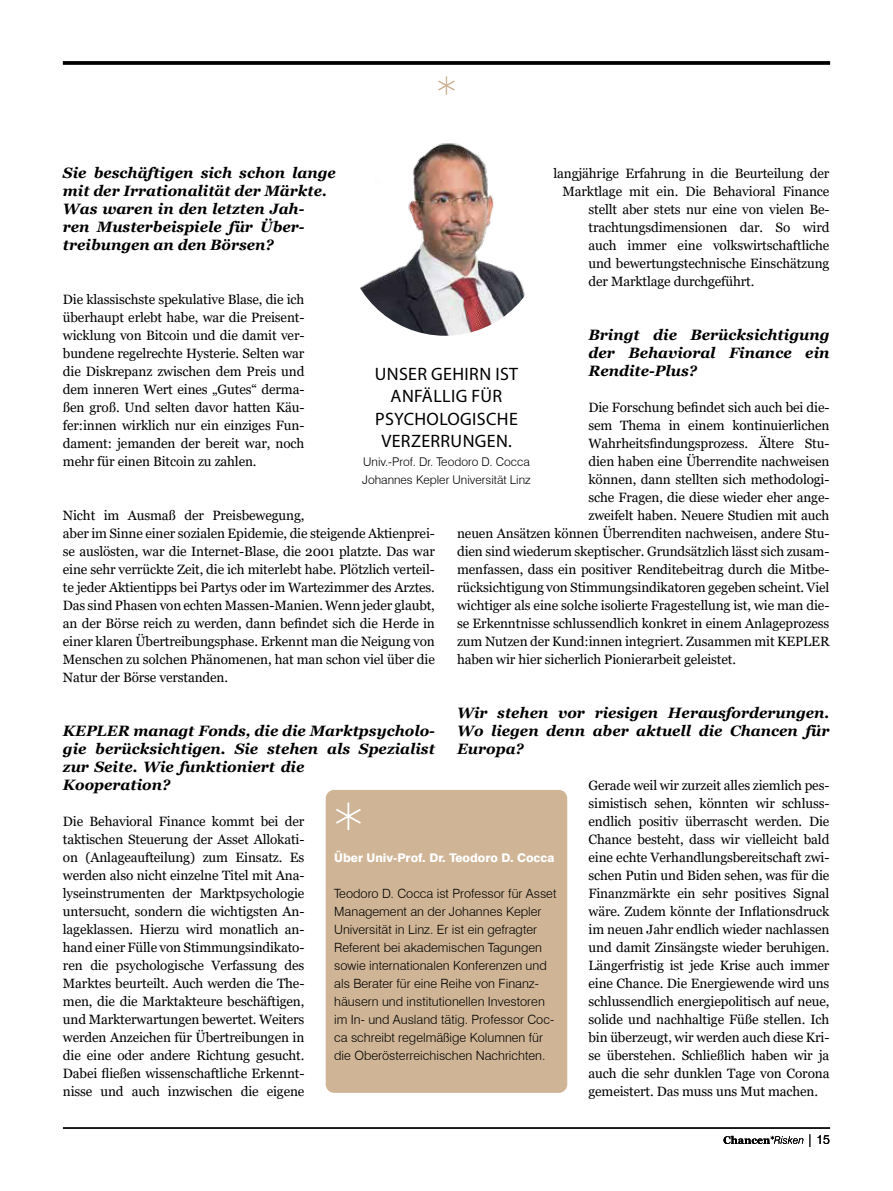
<style>
.page{position:relative;width:893px;height:1191px;background:#fff}
.page>*{position:absolute;margin:0;border:0;box-sizing:border-box;transform-origin:0 0}
.t1{font:18px/22.5px "Myriad Pro";letter-spacing:.02em;color:#000;text-align:center}
.t2{font:italic 700 15px/18px "Georgia";color:#000}
.t3{font:13.5px/18px "Georgia";letter-spacing:-.01em;color:#000;text-align:justify}
.t4{font:300 12.75px/18px "Swiss 721 BT";color:#000}
.t5{font:300 12px/18px "Swiss 721 BT";color:#000}
.t6{font:800 12px "Swiss 721 BT";color:#fff}
</style>
<div class="page">
<hr style="left:63px;top:61px;width:767px;height:3px;background:#000">
<img style="left:345px;top:136px;width:200px;height:200px;border-radius:100px">
<div style="left:326px;top:790px;width:241px;height:302px;background:#cfb596;border-radius:9px"></div>
<svg style="left:336px;top:802px;width:25px;height:28px"></svg>
<svg style="left:438px;top:77px;width:17px;height:18px"></svg>
<svg style="left:724px;top:1135px;width:79px;height:9px"></svg>
<hr style="left:63px;top:1127px;width:767px;height:1px;background:#000">
<p class="t2" style="left:63px;top:163px;width:274px">Sie beschäftigen sich schon lange mit der Irrationalität der Märkte.<br>Was waren in den letzten Jah-<br>ren Musterbeispiele für Über&shy;treibungen an den Börsen?</p>
<p class="t3" style="left:553px;top:164px;width:277px">langjährige Erfahrung in die Beurteilung der</p>
<p class="t3" style="left:562px;top:182px;width:268px">Marktlage mit ein. Die Behavioral Finance</p>
<p class="t3" style="left:588px;top:200px;width:242px">stellt aber stets nur eine von vielen Be-</p>
<p class="t3" style="left:588px;top:218px;width:242px">trachtungsdimensionen dar. So wird</p>
<p class="t3" style="left:588px;top:236px;width:242px">auch immer eine volkswirtschaftliche</p>
<p class="t3" style="left:588px;top:254px;width:242px">und bewertungstechnische Einschätzung</p>
<p class="t3" style="left:588px;top:272px;width:167px">der Marktlage durchgeführt.</p>
<p class="t2" style="left:588px;top:325px;width:242px;text-align:justify">Bringt die Berücksichtigung der Behavioral Finance ein Rendite-Plus?</p>
<p class="t3" style="left:588px;top:398px;width:242px">Die Forschung beindet sich auch bei die-</p>
<p class="t3" style="left:588px;top:416px;width:242px">sem Thema in einem kontinuierlichen</p>
<p class="t3" style="left:588px;top:434px;width:242px">Wahrheitsindungsprozess. Ältere Stu-</p>
<p class="t3" style="left:588px;top:452px;width:242px">dien haben eine Überrendite nachweisen</p>
<p class="t3" style="left:588px;top:470px;width:242px">können, dann stellten sich methodologi-</p>
<p class="t3" style="left:588px;top:488px;width:242px">sche Fragen, die diese wieder eher ange-</p>
<p class="t3" style="left:588px;top:506px;width:242px">zweifelt haben. Neuere Studien mit auch</p>
<p class="t3" style="left:457px;top:524px;width:374px">neuen Ansätzen können Überrenditen nachweisen, andere Stu-</p>
<p class="t3" style="left:457px;top:542px;width:374px">dien sind wiederum skeptischer. Grundsätzlich lässt sich zusam-</p>
<p class="t3" style="left:457px;top:560px;width:374px">menfassen, dass ein positiver Renditebeitrag durch die Mitbe-</p>
<p class="t3" style="left:457px;top:578px;width:374px">rücksichtigung von Stimmungsindikatoren gegeben scheint. Viel</p>
<p class="t3" style="left:457px;top:596px;width:374px">wichtiger als eine solche isolierte Fragestellung ist, wie man die-</p>
<p class="t3" style="left:457px;top:614px;width:374px">se Erkenntnisse schlussendlich konkret in einem Anlageprozess</p>
<p class="t3" style="left:457px;top:632px;width:374px">zum Nutzen der Kund:innen integriert. Zusammen mit KEPLER</p>
<p class="t3" style="left:457px;top:650px;width:280px">haben wir hier sicherlich Pionierarbeit geleistet.</p>
<p class="t2" style="left:457px;top:703px;width:374px;text-align:justify">Wir stehen vor riesigen Herausforderungen.<br>Wo liegen denn aber aktuell die Chancen für Europa?</p>
<p class="t3" style="left:588px;top:776px;width:242px">Gerade weil wir zurzeit alles ziemlich pes&shy;simistisch sehen, könnten wir schluss&shy;endlich positiv überrascht werden. Die Chance besteht, dass wir vielleicht bald eine echte Verhandlungsbereitschaft zwi&shy;schen Putin und Biden sehen, was für die Finanzmärkte ein sehr positives Signal wäre. Zudem könnte der Inlationsdruck im neuen Jahr endlich wieder nachlassen und damit Zinsängste wieder beruhigen.<br>Längerfristig ist jede Krise auch immer eine Chance. Die Energiewende wird uns schlussendlich energiepolitisch auf neue, solide und nachhaltige Füße stellen. Ich bin überzeugt, wir werden auch diese Kri&shy;se überstehen. Schließlich haben wir ja auch die sehr dunklen Tage von Corona gemeistert. Das muss uns Mut machen.</p>
<p class="t3" style="left:63px;top:290px;width:243px">Die klassischste spekulative Blase, die ich überhaupt erlebt habe, war die Preisent&shy;wicklung von Bitcoin und die damit ver&shy;bundene regelrechte Hysterie. Selten war die Diskrepanz zwischen dem Preis und dem inneren Wert eines „Gutes“ derma&shy;ßen groß. Und selten davor hatten Käu&shy;fer:innen wirklich nur ein einziges Fun&shy;dament: jemanden der bereit war, noch mehr für einen Bitcoin zu zahlen.</p>
<h1 class="t1" style="left:375px;top:362px;width:145px">UNSER GEHIRN IST<br>ANFÄLLIG FÜR<br>PSYCHOLOGISCHE<br>VERZERRUNGEN.</h1>
<p class="t5" style="left:362px;top:453px;width:170px">Univ.-Prof. Dr. Teodoro D. Cocca<br>Johannes Kepler Universität Linz</p>
<p class="t3" style="left:63px;top:506px;width:373px;text-align:left">Nicht im Ausmaß der Preisbewegung,<br>aber im Sinne einer sozialen Epidemie, die steigende Aktienprei&shy;se auslösten, war die Internet-Blase, die 2001 platzte. Das war eine sehr verrückte Zeit, die ich miterlebt habe. Plötzlich verteil&shy;te jeder Aktientipps bei Partys oder im Wartezimmer des Arztes.<br>Das sind Phasen von echten Massen-Manien. Wenn jeder glaubt, an der Börse reich zu werden, dann beindet sich die Herde in einer klaren Übertreibungsphase. Erkennt man die Neigung von Menschen zu solchen Phänomenen, hat man schon viel über die Natur der Börse verstanden.</p>
<p class="t2" style="left:63px;top:721px;width:374px">KEPLER managt Fonds, die die Marktpsycholo&shy;gie berücksichtigen. Sie stehen als Spezialist zur Seite. Wie funktioniert die<br>Kooperation?</p>
<p class="t3" style="left:63px;top:812px;width:243px">Die Behavioral Finance kommt bei der taktischen Steuerung der Asset Allokati&shy;on (Anlageaufteilung) zum Einsatz. Es werden also nicht einzelne Titel mit Ana&shy;lyseinstrumenten der Marktpsychologie untersucht, sondern die wichtigsten An&shy;lageklassen. Hierzu wird monatlich an&shy;hand einer Fülle von Stimmungsindikato&shy;ren die psychologische Verfassung des Marktes beurteilt. Auch werden die The&shy;men, die die Marktakteure beschäftigen, und Markterwartungen bewertet. Weiters werden Anzeichen für Übertreibungen in die eine oder andere Richtung gesucht.<br>Dabei ließen wissenschaftliche Erkennt&shy;nisse und auch inzwischen die eigene</p>
<p class="t6" style="left:334px;top:853px;width:222px">Über Univ-Prof. Dr. Teodoro D. Cocca</p>
<p class="t4" style="left:334px;top:885px;width:224px">Teodoro D. Cocca ist Professor für Asset Management an der Johannes Kepler Universität in Linz. Er ist ein gefragter Referent bei akademischen Tagungen sowie internationalen Konferenzen und als Berater für eine Reihe von Finanz&shy;häusern und institutionellen Investoren im In- und Ausland tätig. Professor Coc&shy;ca schreibt regelmäßige Kolumnen für die Oberösterreichischen Nachrichten.</p>
<p class="t4" style="left:807px;top:1131px;width:25px">| 15</p>
</div>
